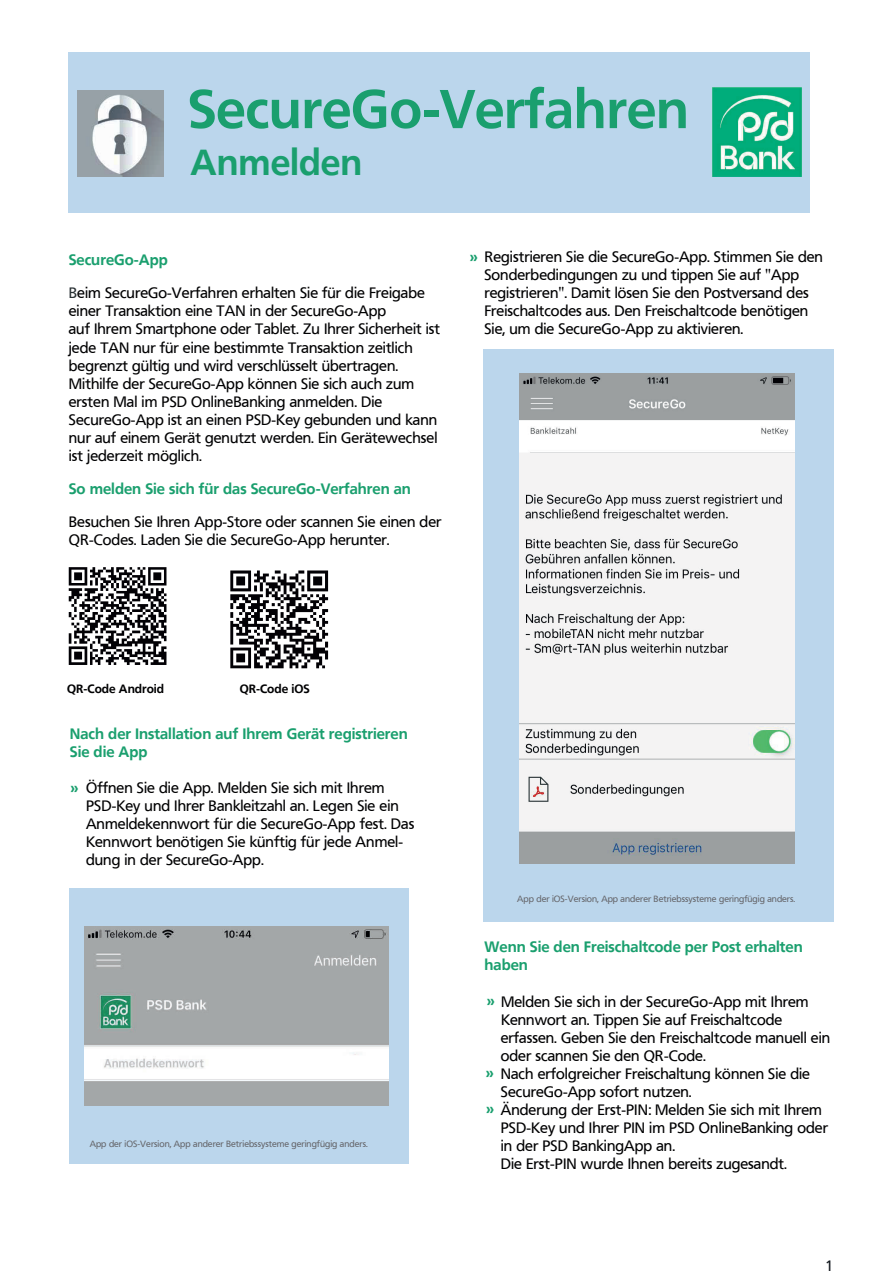
<style>
.page{position:relative;width:893px;height:1285px;background:#fff}
.page>*{position:absolute;margin:0;border:0;box-sizing:border-box;transform-origin:0 0}
.t1{font:700 54px "Frutiger VR";color:#1a9f6e}
.t2{font:700 36px "Frutiger VR";color:#1a9f6e}
.t3{font:15px/18px "Frutiger VR";color:#000002}
.t4{font:15px "Frutiger VR";color:#000002}
.t5{font:700 15px/18px "Frutiger VR";color:#1a9f6e}
.t6{font:700 15px "Frutiger VR";color:#1a9f6e}
.t7{font:15px "Frutiger VR";color:#14191f}
.t8{font:700 12px "Frutiger VR";color:#000002}
.t9{font:9px "Frutiger VR";color:#67686d}
.s1{color:#293134}
.s2{font-weight:700;color:#1a9f6e}
</style>
<div class="page">
<div style="left:69px;top:888px;width:340px;height:275px;background:#bbd6ec"></div>
<div style="left:69px;top:53px;width:741px;height:160px;background:#bbd6ec"></div>
<img style="left:712px;top:88px;width:89px;height:89px">
<svg style="left:69px;top:567px;width:97px;height:97px"></svg>
<svg style="left:230px;top:570px;width:98px;height:98px"></svg>
<div style="left:483px;top:349px;width:350px;height:572px;background:#bbd6ec"></div>
<img style="left:520px;top:373px;width:275px;height:490px">
<img style="left:78px;top:91px;width:85px;height:86px">
<img style="left:84px;top:926px;width:305px;height:178px">
<h1 class="t1" style="left:188px;top:77px;width:502px">SecureGo-Verfahren</h1>
<h2 class="t2" style="left:190px;top:141px;width:173px">Anmelden</h2>
<p class="t5" style="left:69px;top:251px;width:101px">SecureGo-App</p>
<p class="t3" style="left:69px;top:284px;width:373px"><span class="s1">B</span>eim SecureGo-Verfahren erhalten Sie für die Freigabe einer Transaktion eine TAN in der SecureGo-App<br>auf Ihrem Smartphone oder Tablet. Zu Ihrer Sicherheit ist jede TAN nur für eine bestimmte Transaktion zeitlich begrenzt gültig und wird verschlüsselt übertragen.<br>Mithilfe der SecureGo-App können Sie sich auch zum ersten Mal im PSD OnlineBanking anmelden. Die SecureGo-App ist an einen PSD-Key gebunden und kann nur auf einem Gerät genutzt werden. Ein Gerätewechsel ist jederzeit möglich.</p>
<p class="t5" style="left:69px;top:479px;width:344px">So melden Sie sich für das SecureGo-Verfahren an</p>
<p class="t3" style="left:69px;top:513px;width:374px">Besuchen Sie Ihren App-Store oder scannen Sie einen der<br>QR-Codes. Laden Sie die SecureGo-App herunter.</p>
<p class="t3" style="left:484px;top:248px;width:340px;text-indent:-15px"><span class="s2">»</span> Registrieren Sie die SecureGo-App. Stimmen Sie den Sonderbedingungen zu und tippen Sie auf "App registrieren". Damit lösen Sie den Postversand des Freischaltcodes aus. Den Freischaltcode benötigen Sie, um die SecureGo-App zu aktivieren.</p>
<p class="t8" style="left:67px;top:681px;width:98px">QR-Code Android</p>
<p class="t8" style="left:240px;top:681px;width:71px">QR-Code iOS</p>
<p class="t5" style="left:70px;top:724px;width:339px">Nach der Installation auf Ihrem Gerät registrieren<br>Sie die App</p>
<p class="t3" style="left:86px;top:779px;width:330px">Öffnen Sie die App. Melden Sie sich mit Ihrem PSD-Key und Ihrer Bankleitzahl an. Legen Sie ein Anmeldekennwort für die SecureGo-App fest. Das Kennwort benötigen Sie künftig für jede Anmel&shy;dung in der SecureGo-App.</p>
<p class="t6" style="left:71px;top:778px;width:10px">»</p>
<p class="t9" style="left:90px;top:1137px;width:280px">App der iOS-Version, App anderer Betriebssysteme geringfügig anders.</p>
<p class="t9" style="left:517px;top:893px;width:280px">App der iOS-Version, App anderer Betriebssysteme geringfügig anders.</p>
<p class="t5" style="left:485px;top:937px;width:320px">Wenn Sie den Freischaltcode per Post erhalten haben</p>
<p class="t4" style="left:487px;top:992px;width:323px"><span class="s2">»</span> Melden Sie sich in der SecureGo-App mit Ihrem</p>
<p class="t4" style="left:501px;top:1010px;width:283px">Kennwort an. Tippen Sie auf Freischaltcode</p>
<p class="t4" style="left:501px;top:1028px;width:331px">erfassen. Geben Sie den Freischaltcode manuell ein</p>
<p class="t4" style="left:501px;top:1046px;width:207px">oder scannen Sie den QR-Code.</p>
<p class="t4" style="left:501px;top:1064px;width:311px">Nach erfolgreicher Freischaltung können Sie die</p>
<p class="t4" style="left:501px;top:1082px;width:192px">SecureGo-App sofort nutzen.</p>
<p class="t4" style="left:486px;top:1100px;width:337px"><span class="s2">»</span> Änderung der Erst-PIN: Melden Sie sich mit Ihrem</p>
<p class="t4" style="left:501px;top:1118px;width:329px">PSD-Key und Ihrer PIN im PSD OnlineBanking oder</p>
<p class="t4" style="left:501px;top:1136px;width:176px">in der PSD BankingApp an.</p>
<p class="t4" style="left:501px;top:1154px;width:288px">Die Erst-PIN wurde Ihnen bereits zugesandt.</p>
<p class="t6" style="left:486px;top:1063px;width:10px">»</p>
<p class="t7" style="left:825px;top:1256px;width:10px">1</p>
</div>
